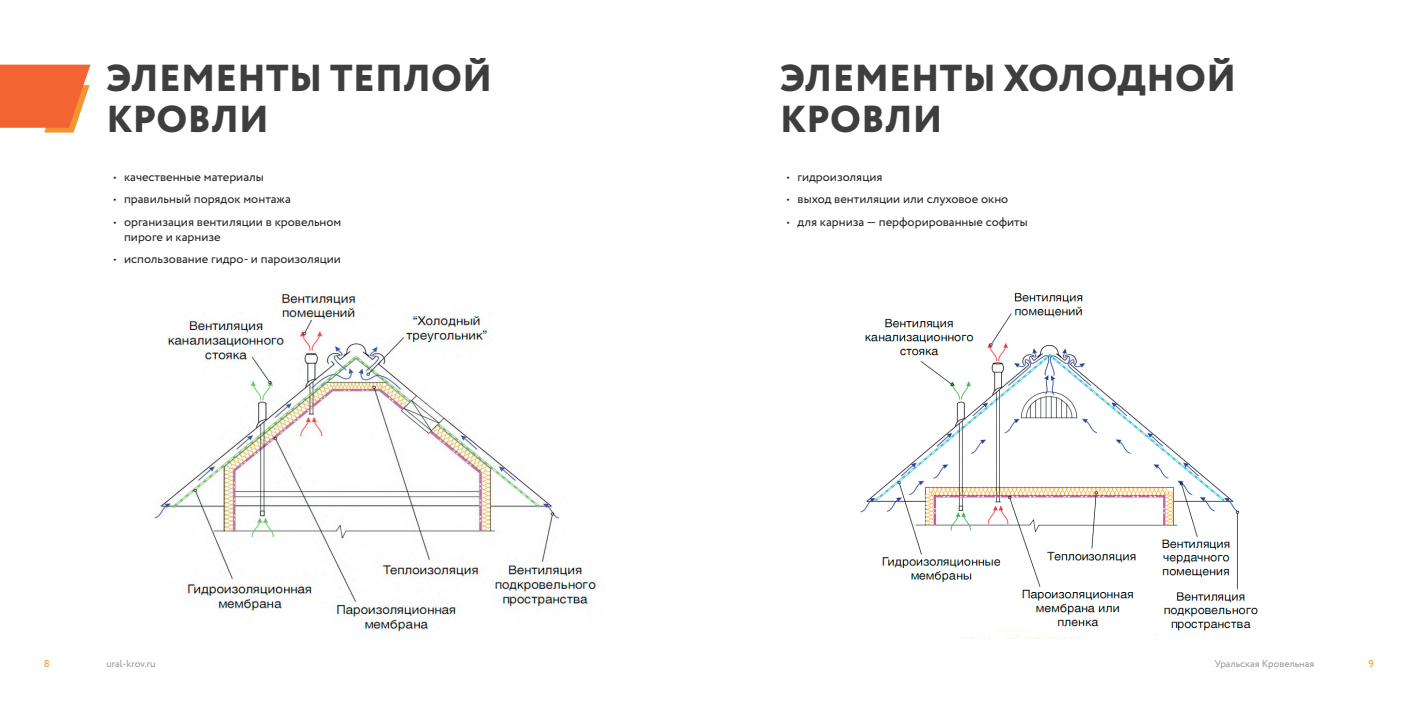
<style>
.page{position:relative;width:1418px;height:709px;background:#fff}
.page>*{position:absolute;margin:0;border:0;box-sizing:border-box;transform-origin:0 0}
.t1{font:800 37.5px/41.2px "Circe";letter-spacing:.01em;color:#3e3e3f}
.t2{font:12.5px/15px "Circe";color:#231f20}
.t3{font:10px "Circe";color:#939598}
.t4{font:10px "Circe";color:#f7931d}
</style>
<div class="page">
<img style="left:154px;top:293px;width:442px;height:339px">
<img style="left:860px;top:292px;width:398px;height:346px">
<svg style="left:0;top:65px;width:90px;height:68px;background:#f37949"></svg>
<h1 class="t1" style="left:106px;top:60px;width:387px">ЭЛЕМЕНТЫ ТЕПЛОЙ<br>КРОВЛИ</h1>
<h1 class="t1" style="left:780px;top:60px;width:457px">ЭЛЕМЕНТЫ ХОЛОДНОЙ<br>КРОВЛИ</h1>
<p class="t2" style="left:113px;top:170px;width:152px">• качественные материалы</p>
<p class="t2" style="left:113px;top:192px;width:179px">• правильный порядок монтажа</p>
<p class="t2" style="left:124px;top:214px;width:219px;text-indent:-11px">• организация вентиляции в кровельном пироге и карнизе</p>
<p class="t2" style="left:113px;top:251px;width:229px">• использование гидро- и пароизоляции</p>
<p class="t2" style="left:787px;top:170px;width:97px">• гидроизоляция</p>
<p class="t2" style="left:787px;top:192px;width:223px">• выход вентиляции или слуховое окно</p>
<p class="t2" style="left:787px;top:214px;width:242px">• для карниза — перфорированные софиты</p>
<p class="t4" style="left:44px;top:657px;width:7px">8</p>
<p class="t3" style="left:106px;top:657px;width:51px">ural-krov.ru</p>
<p class="t3" style="left:1214px;top:657px;width:101px">Уральская Кровельная</p>
<p class="t4" style="left:1368px;top:657px;width:7px">9</p>
</div>
